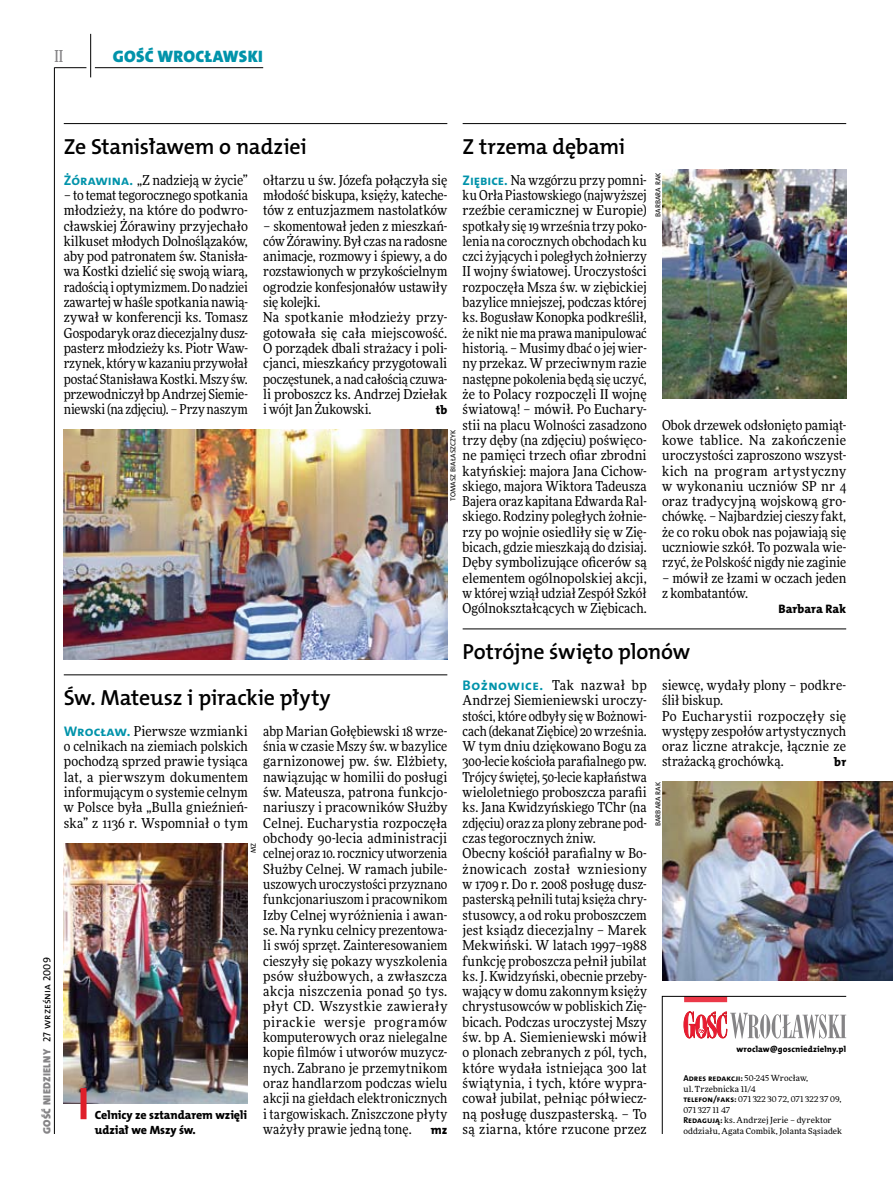
<style>
.page{position:relative;width:893px;height:1191px;background:#fff}
.page>*{position:absolute;margin:0;border:0;box-sizing:border-box;transform-origin:0 0}
.t1{font:21.9px "The Mix HP6 Se Bld";letter-spacing:-.01em;color:#000}
.t2{font:16.65px "The Mix HP9 Blk";letter-spacing:.02em;color:#0093aa}
.t3{font:500 16.5px "Freeday Narrow";color:#858486;scale:.9 1}
.t4{font:13.65px/15.3px "Freeday Narrow News";letter-spacing:.005em;color:#000;text-align:justify}
.t5{font:12.3px "The Mix HP8 Ex Bld";letter-spacing:.005em;color:#000}
.t6{font:12px/15.3px "The Mix HP8 Ex Bld";letter-spacing:-.005em;color:#000}
.t7{font:10.5px "The Mix HP9 Blk";letter-spacing:.025em;color:#858486}
.t8{font:8.55px "The Mix HP7 Bld";letter-spacing:.005em;color:#000}
.t9{font:8.55px "The Mix HP8 Ex Bld";letter-spacing:.02em;color:#000}
.t10{font:8.4px/10.5px "Freeday News";letter-spacing:.01em;color:#000}
.t11{font:7.2px "The Mix HP5 Plain";letter-spacing:.02em;color:#000}
.s1{font-family:"The Mix HP7 Bld";font-size:13.95px;color:#0093aa}
.s2{font-family:"The Mix HP5 Plain";color:#000}
.s3{font-family:"Freeday News";font-size:8.4px}
.s4{font-family:"The Mix HP7 Bld";font-size:8.55px}
</style>
<div class="page">
<hr style="left:54px;top:67px;width:1px;height:1067px;background:#000">
<hr style="left:90px;top:34px;width:1px;height:43px;background:#000">
<hr style="left:54px;top:67px;width:32px;height:1px;background:#000">
<hr style="left:95px;top:67px;width:168px;height:1px;background:#000">
<svg style="left:662px;top:996px;width:185px;height:138px"></svg>
<hr style="left:64px;top:123px;width:383px;height:1px;background:#000">
<img style="left:64px;top:429px;width:383px;height:230px">
<hr style="left:64px;top:674px;width:383px;height:1px;background:#000">
<hr style="left:463px;top:123px;width:383px;height:1px;background:#000">
<img style="left:662px;top:169px;width:184px;height:230px">
<hr style="left:463px;top:628px;width:383px;height:1px;background:#000">
<img style="left:64px;top:843px;width:184px;height:260px">
<img style="left:662px;top:782px;width:231px;height:198px">
<div style="left:81px;top:1088px;width:6px;height:31px;background:#df1f2a"></div>
<p class="t3" style="left:54px;top:46px;width:11px">II</p>
<p class="t2" style="left:113px;top:46px;width:152px">GOŚĆ WROCŁAWSKI</p>
<h1 class="t1" style="left:64px;top:132px;width:245px">Ze Stanisławem o nadziei</h1>
<p class="t4" style="left:64px;top:172px;width:186px"><span class="s1">Żórawina.</span> „Z nadzieją w życie”</p>
<p class="t4" style="left:64px;top:187px;width:186px">– to temat tegorocznego spotkania młodzieży, na które do podwro&shy;cławskiej Żórawiny przyjechało kilkuset młodych Dolnoślązaków, aby pod patronatem św. Stanisła&shy;wa Kostki dzielić się swoją wiarą, radością i optymizmem. Do nadziei zawartej w haśle spotkania nawią&shy;zywał w konferencji ks. Tomasz Gospodaryk oraz diecezjalny dusz&shy;pasterz młodzieży ks. Piotr Waw&shy;rzynek, który wkazaniu przywołał postać Stanisława Kostki. Mszy św. przewodniczył bp Andrzej Siemie&shy;niewski (na zdjęciu). – Przy naszym</p>
<h1 class="t1" style="left:463px;top:132px;width:164px">Z trzema dębami</h1>
<p class="t4" style="left:463px;top:172px;width:186px"><span class="s1">Ziębice.</span> Na wzgórzu przy pomni&shy;ku Orła Piastowskiego (najwyższej rzeźbie ceramicznej w Europie) spotkały się 19 września trzy poko&shy;lenia na corocznych obchodach ku czci żyjących i poległych żołnierzy II wojny światowej. Uroczystości rozpoczęła Msza św. w ziębickiej bazylice mniejszej, podczas której ks. Bogusław Konopka podkreślił, że nikt nie ma prawa manipulować historią. – Musimy dbać o jej wier&shy;ny przekaz. W przeciwnym razie następne pokolenia będą się uczyć, że to Polacy rozpoczęli II wojnę światową! – mówił. Po Euchary&shy;stii na placu Wolności zasadzono trzy dęby (na zdjęciu) poświęco&shy;ne pamięci trzech ofiar zbrodni katyńskiej: majora Jana Cichow&shy;skiego, majora Wiktora Tadeusza Bajera oraz kapitana Edwarda Ral&shy;skiego. Rodziny poległych żołnie&shy;rzy po wojnie osiedliły się w Zię&shy;bicach, gdzie mieszkają do dzisiaj.<br>Dęby symbolizujące oficerów są elementem ogólnopolskiej akcji, w której wziął udział Zespół Szkół Ogólnokształcących w Ziębicach.</p>
<p class="t4" style="left:263px;top:172px;width:186px">ołtarzu u św. Józefa połączyła się młodość biskupa, księży, kateche&shy;tów z entuzjazmem nastolatków</p>
<p class="t4" style="left:263px;top:218px;width:186px;text-align:left">– skomentował jeden z mieszkań&shy;ców Żórawiny. Był czas na radosne animacje, rozmowy i śpiewy, a do rozstawionych w przykościelnym ogrodzie konfesjonałów ustawiły się kolejki.<br>Na spotkanie młodzieży przy&shy;gotowała się cała miejscowość.<br>O porządek dbali strażacy i poli&shy;cjanci, mieszkańcy przygotowali poczęstunek, a nad całością czuwa&shy;li proboszcz ks. Andrzej Dziełak i wójt Jan Żukowski.</p>
<p class="t5" style="left:436px;top:402px;width:13px">tb</p>
<p class="t11" style="left:448px;top:501px;width:73px;rotate:-90deg">Tomasz Białaszczyk</p>
<p class="t11" style="left:653px;top:217px;width:46px;rotate:-90deg">Barbara Rak</p>
<p class="t4" style="left:662px;top:417px;width:186px">Obok drzewek odsłonięto pamiąt&shy;kowe tablice. Na zakończenie uroczystości zaproszono wszyst&shy;kich na program artystyczny w wykonaniu uczniów SP nr 4 oraz tradycyjną wojskową gro&shy;chówkę. – Najbardziej cieszy fakt, że co roku obok nas pojawiają się uczniowie szkół. To pozwala wie&shy;rzyć, że Polskość nigdy nie zaginie</p>
<p class="t4" style="left:662px;top:570px;width:186px">– mówił ze łzami w oczach jeden z kombatantów.</p>
<p class="t5" style="left:778px;top:601px;width:69px">Barbara Rak</p>
<p class="t7" style="left:40px;top:1134px;width:178px;rotate:-90deg">GOŚĆ NIEDZIELNY <span class="s2">27 września 2009</span></p>
<h1 class="t1" style="left:64px;top:684px;width:268px">Św. Mateusz i pirackie płyty</h1>
<p class="t4" style="left:64px;top:723px;width:186px"><span class="s1">Wrocław.</span> Pierwsze wzmianki o celnikach na ziemiach polskich pochodzą sprzed prawie tysiąca lat, a pierwszym dokumentem informującym o systemie celnym w Polsce była „Bulla gnieźnień&shy;ska” z 1136 r. Wspomniał o tym</p>
<p class="t4" style="left:263px;top:723px;width:186px">abp Marian Gołębiewski 18 wrze&shy;śnia w czasie Mszy św. w bazylice garnizonowej pw. św. Elżbiety, nawiązując w homilii do posługi św. Mateusza, patrona funkcjo&shy;nariuszy i pracowników Służby Celnej. Eucharystia rozpoczęła obchody 90-lecia administracji celnej oraz 10. rocznicy utworzenia Służby Celnej. W ramach jubile&shy;uszowych uroczystości przyznano funkcjonariuszom i pracownikom Izby Celnej wyróżnienia i awan&shy;se. Na rynku celnicy prezentowa&shy;li swój sprzęt. Zainteresowaniem cieszyły się pokazy wyszkolenia psów służbowych, a zwłaszcza akcja niszczenia ponad 50 tys. płyt CD. Wszystkie zawierały pirackie wersje programów komputerowych oraz nielegalne kopie filmów i utworów muzycz&shy;nych. Zabrano je przemytnikom oraz handlarzom podczas wielu akcji na giełdach elektronicznych i targowiskach. Zniszczone płyty ważyły prawie jedną tonę.</p>
<p class="t11" style="left:249px;top:853px;width:12px;rotate:-90deg">mz</p>
<p class="t6" style="left:95px;top:1107px;width:153px">Celnicy ze sztandarem wzięli udział we Mszy św.</p>
<p class="t5" style="left:431px;top:1122px;width:18px">mz</p>
<h1 class="t1" style="left:463px;top:638px;width:229px">Potrójne święto plonów</h1>
<p class="t4" style="left:463px;top:677px;width:186px;text-align:left"><span class="s1">Bożnowice.</span> Tak nazwał bp<br>Andrzej Siemieniewski uroczy&shy;stości, które odbyły się w Bożnowi&shy;cach (dekanat Ziębice) 20 września.<br>W tym dniu dziękowano Bogu za<br>300-lecie kościoła parafialnego pw.<br>Trójcy świętej, 50-lecie kapłaństwa wieloletniego proboszcza parafii ks. Jana Kwidzyńskiego TChr (na zdjęciu) oraz za plony zebrane pod&shy;czas tegorocznych żniw.<br>Obecny kościół parafialny w Bo&shy;żnowicach został wzniesiony w 1709 r. Do r. 2008 posługę dusz&shy;pasterską pełnili tutaj księża chry&shy;stusowcy, a od roku proboszczem jest ksiądz diecezjalny – Marek<br>Mekwiński. W latach 1997–1988 funkcję proboszcza pełnił jubilat ks. J. Kwidzyński, obecnie przeby&shy;wający w domu zakonnym księży chrystusowców w pobliskich Zię&shy;bicach. Podczas uroczystej Mszy św. bp A. Siemieniewski mówił o plonach zebranych z pól, tych, które wydała istniejąca 300 lat świątynia, i tych, które wypra&shy;cował jubilat, pełniąc półwiecz&shy;ną posługę duszpasterską. – To są ziarna, które rzucone przez</p>
<p class="t4" style="left:662px;top:677px;width:186px;text-align:left">siewcę, wydały plony – podkre&shy;ślił biskup.<br>Po Eucharystii rozpoczęły się występy zespołów artystycznych oraz liczne atrakcje, łącznie ze strażacką grochówką.</p>
<p class="t5" style="left:834px;top:754px;width:13px">br</p>
<p class="t11" style="left:653px;top:826px;width:46px;rotate:-90deg">Barbara rak</p>
<p class="t9" style="left:736px;top:1043px;width:111px">wroclaw@goscniedzielny.pl</p>
<p class="t8" style="left:683px;top:1073px;width:126px">Adres redakcji: <span class="s3">50-245 Wrocław,</span></p>
<p class="t10" style="left:683px;top:1083px;width:160px">ul. Trzebnicka 11/4<br><span class="s4">telefon/faks:</span> 071 322 30 72, 071 322 37 09,<br>071 327 11 47<br><span class="s4">Redagują:</span> ks. Andrzej Jerie – dyrektor oddziału, Agata Combik, Jolanta Sąsiadek</p>
</div>
